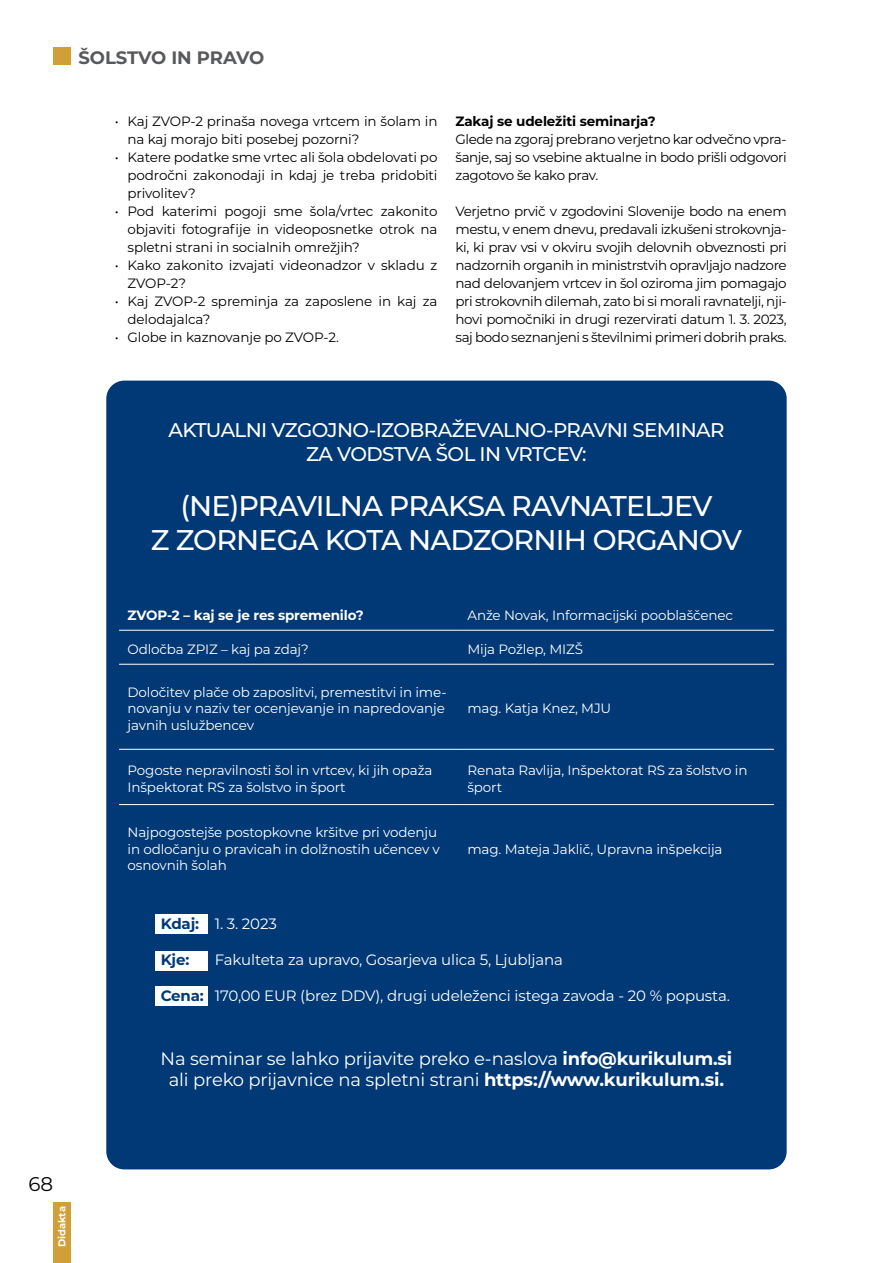
<style>
.page{position:relative;width:893px;height:1263px;background:#fff}
.page>*{position:absolute;margin:0;border:0;box-sizing:border-box;transform-origin:0 0}
.t1{font:500 28.5px/34.2px "Montserrat";letter-spacing:-.03em;color:#fff;text-align:center}
.t2{font:500 19.8px/23.7px "Montserrat";letter-spacing:-.03em;color:#fff;text-align:center}
.t3{font:19.8px "Montserrat";color:#000}
.t4{font:18px/21.6px "Montserrat";letter-spacing:-.01em;color:#fff;text-align:center}
.t5{font:700 18px "Montserrat";letter-spacing:-.01em;color:#58595b}
.t6{font:15px "Montserrat";letter-spacing:-.01em;color:#fff}
.t7{font:700 15px "Montserrat";color:#003976}
.t8{font:13.5px/18px "Montserrat";letter-spacing:-.01em;color:#000;text-align:justify}
.t9{font:13.5px/16.2px "Montserrat";letter-spacing:-.01em;color:#fff}
.t10{font:700 13.5px "Montserrat";letter-spacing:-.01em;color:#fff}
.t11{font:700 13.5px "Montserrat";letter-spacing:-.01em;color:#000}
.t12{font:700 9.9px "Montserrat";color:#fff}
.s1{font-weight:700;color:#003976}
.s2{font-weight:700}
</style>
<div class="page">
<div style="left:106px;top:381px;width:681px;height:788px;background:#003976;border-radius:18px"></div>
<div style="left:53px;top:1203px;width:17px;height:60px;background:#d09f38"></div>
<div style="left:53px;top:47px;width:17px;height:17px;background:#d09f38"></div>
<hr style="left:119px;top:630px;width:340px;height:1px;background:#fff">
<hr style="left:459px;top:630px;width:315px;height:1px;background:#fff">
<hr style="left:119px;top:664px;width:340px;height:1px;background:#fff">
<hr style="left:459px;top:664px;width:315px;height:1px;background:#fff">
<hr style="left:119px;top:749px;width:340px;height:1px;background:#fff">
<hr style="left:459px;top:749px;width:315px;height:1px;background:#fff">
<hr style="left:119px;top:804px;width:340px;height:1px;background:#fff">
<hr style="left:459px;top:804px;width:315px;height:1px;background:#fff">
<div style="left:155px;top:914px;width:53px;height:20px;background:#fff"></div>
<div style="left:155px;top:951px;width:53px;height:19px;background:#fff"></div>
<div style="left:155px;top:986px;width:53px;height:20px;background:#fff"></div>
<h3 class="t5" style="left:78px;top:45px;width:188px">ŠOLSTVO IN PRAVO</h3>
<p class="t8" style="left:128px;top:112px;width:311px;text-indent:-13px">• Kaj ZVOP-2 prinaša novega vrtcem in šolam in na kaj morajo biti posebej pozorni?</p>
<p class="t8" style="left:128px;top:148px;width:311px;text-indent:-13px">• Katere podatke sme vrtec ali šola obdelovati po področni zakonodaji in kdaj je treba pridobiti privolitev?</p>
<p class="t8" style="left:128px;top:202px;width:311px;text-indent:-13px">• Pod katerimi pogoji sme šola/vrtec zakonito objaviti fotografije in videoposnetke otrok na spletni strani in socialnih omrežjih?</p>
<p class="t8" style="left:128px;top:256px;width:311px;text-indent:-13px">• Kako zakonito izvajati videonadzor v skladu z<br>ZVOP-2?</p>
<p class="t8" style="left:128px;top:292px;width:311px;text-indent:-13px">• Kaj ZVOP-2 spreminja za zaposlene in kaj za delodajalca?</p>
<p class="t8" style="left:115px;top:328px;width:226px">• Globe in kaznovanje po ZVOP-2.</p>
<p class="t11" style="left:455px;top:111px;width:202px">Zakaj se udeležiti seminarja?</p>
<p class="t8" style="left:455px;top:130px;width:333px">Glede na zgoraj prebrano verjetno kar odvečno vpra&shy;šanje, saj so vsebine aktualne in bodo prišli odgovori zagotovo še kako prav.</p>
<p class="t8" style="left:455px;top:202px;width:333px">Verjetno prvič v zgodovini Slovenije bodo na enem mestu, v enem dnevu, predavali izkušeni strokovnja&shy;ki, ki prav vsi v okviru svojih delovnih obveznosti pri nadzornih organih in ministrstvih opravljajo nadzore nad delovanjem vrtcev in šol oziroma jim pomagajo pri strokovnih dilemah, zato bi si morali ravnatelji, nji&shy;hovi pomočniki in drugi rezervirati datum 1. 3. 2023, saj bodo seznanjeni s številnimi primeri dobrih praks.</p>
<h2 class="t2" style="left:168px;top:417px;width:558px">AKTUALNI VZGOJNO-IZOBRAŽEVALNO-PRAVNI SEMINAR<br>ZA VODSTVA ŠOL IN VRTCEV:</h2>
<h1 class="t1" style="left:151px;top:488px;width:592px">(NE)PRAVILNA PRAKSA RAVNATELJEV<br>Z ZORNEGA KOTA NADZORNIH ORGANOV</h1>
<p class="t10" style="left:128px;top:605px;width:238px">ZVOP-2 – kaj se je res spremenilo?</p>
<p class="t9" style="left:467px;top:606px;width:267px">Anže Novak, Informacijski pooblaščenec</p>
<p class="t9" style="left:128px;top:640px;width:183px">Odločba ZPIZ – kaj pa zdaj?</p>
<p class="t9" style="left:467px;top:640px;width:117px">Mija Požlep, MIZŠ</p>
<p class="t9" style="left:128px;top:684px;width:320px;text-align:justify">Določitev plače ob zaposlitvi, premestitvi in ime&shy;novanju v naziv ter ocenjevanje in napredovanje javnih uslužbencev</p>
<p class="t9" style="left:467px;top:700px;width:145px">mag. Katja Knez, MJU</p>
<p class="t9" style="left:128px;top:762px;width:306px">Pogoste nepravilnosti šol in vrtcev, ki jih opaža<br>Inšpektorat RS za šolstvo in šport</p>
<p class="t9" style="left:467px;top:762px;width:282px">Renata Ravlija, Inšpektorat RS za šolstvo in šport</p>
<p class="t9" style="left:128px;top:824px;width:314px">Najpogostejše postopkovne kršitve pri vodenju in odločanju o pravicah in dolžnostih učencev v osnovnih šolah</p>
<p class="t9" style="left:467px;top:840px;width:257px">mag. Mateja Jaklič, Upravna inšpekcija</p>
<p class="t6" style="left:161px;top:913px;width:116px"><span class="s1">Kdaj:</span> 1. 3. 2023</p>
<p class="t7" style="left:161px;top:949px;width:30px">Kje:</p>
<p class="t6" style="left:215px;top:949px;width:350px">Fakulteta za upravo, Gosarjeva ulica 5, Ljubljana</p>
<p class="t6" style="left:161px;top:985px;width:571px"><span class="s1">Cena:</span> 170,00 EUR (brez DDV), drugi udeleženci istega zavoda - 20 % popusta.</p>
<h3 class="t4" style="left:161px;top:1047px;width:573px">Na seminar se lahko prijavite preko e-naslova <span class="s2">info@kurikulum.si </span>ali preko prijavnice na spletni strani <span class="s2">https://www.kurikulum.si.</span></h3>
<h2 class="t3" style="left:28px;top:1170px;width:26px">68</h2>
<p class="t12" style="left:55px;top:1247px;width:43px;rotate:-90deg">Didakta</p>
</div>
